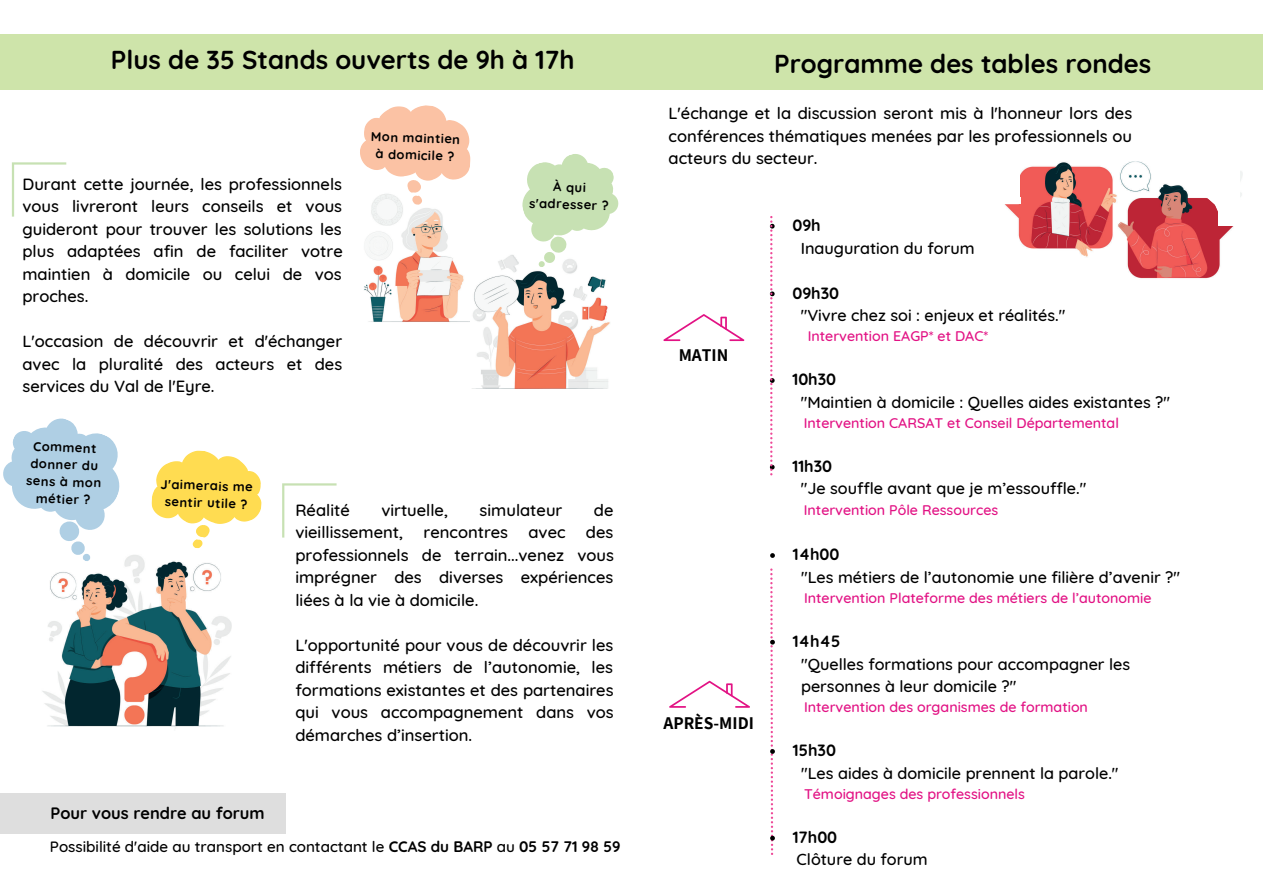
<style>
.page{position:relative;width:1263px;height:894px;background:#fff}
.page>*{position:absolute;margin:0;border:0;box-sizing:border-box;transform-origin:0 0}
.t1{font:700 25.8px "Quicksand";color:#000}
.t2{font:700 17.55px "Assistant";color:#000}
.t3{font:500 16.5px/22.5px "Quicksand";color:#000;text-align:justify}
.t4{font:700 16.5px "Quicksand";color:#000}
.t5{font:500 16.2px/22.5px "Quicksand";color:#000}
.t6{font:700 16.2px "Quicksand";color:#000}
.t7{font:500 15.15px "Quicksand";color:#000}
.t8{font:500 14.25px "Quicksand";color:#e21284}
.t9{font:700 12.9px/17.2px "Quicksand";color:#000;text-align:center}
.s1{font-weight:700}
</style>
<div class="page">
<svg style="left:669px;top:680px;width:81px;height:27px"></svg>
<div style="left:0;top:793px;width:286px;height:40px;background:#dedede"></div>
<img style="left:42px;top:548px;width:190px;height:179px">
<svg style="left:3px;top:418px;width:134px;height:144px"></svg>
<svg style="left:151px;top:450px;width:111px;height:98px"></svg>
<svg style="left:282px;top:483px;width:55px;height:54px"></svg>
<svg style="left:12px;top:162px;width:54px;height:54px"></svg>
<img style="left:364px;top:205px;width:106px;height:117px">
<svg style="left:360px;top:105px;width:111px;height:100px"></svg>
<div style="left:463px;top:234px;width:37px;height:37px;background:#fff"></div>
<div style="left:447px;top:195px;width:49px;height:38px;background:#fff"></div>
<img style="left:473px;top:255px;width:137px;height:133px">
<svg style="left:512px;top:154px;width:107px;height:114px"></svg>
<svg style="left:770px;top:553px;width:5px;height:4px"></svg>
<svg style="left:770px;top:568px;width:5px;height:286px"></svg>
<div style="left:0;top:34px;width:1263px;height:55px;background:#cee4aa"></div>
<img style="left:1004px;top:161px;width:239px;height:118px">
<div style="left:1035px;top:258px;width:65px;height:25px;background:#fff"></div>
<div style="left:1151px;top:148px;width:66px;height:25px;background:#fff"></div>
<div style="left:1218px;top:167px;width:22px;height:58px;background:#fff"></div>
<svg style="left:1205px;top:188px;width:13px;height:27px"></svg>
<div style="left:987px;top:142px;width:33px;height:61px;background:#fff"></div>
<svg style="left:1020px;top:161px;width:6px;height:22px"></svg>
<div style="left:982px;top:197px;width:38px;height:7px;background:#fff"></div>
<svg style="left:663px;top:314px;width:81px;height:27px"></svg>
<svg style="left:770px;top:216px;width:5px;height:259px"></svg>
<h1 class="t1" style="left:111px;top:43px;width:465px">Plus de 35 Stands ouverts de 9h à 17h</h1>
<p class="t3" style="left:22px;top:172px;width:322px">Durant cette journée, les professionnels vous livreront leurs conseils et vous guideront pour trouver les solutions les plus adaptées afin de faciliter votre maintien à domicile ou celui de vos proches.</p>
<p class="t3" style="left:22px;top:330px;width:321px">L'occasion de découvrir et d'échanger avec la pluralité des acteurs et des services du Val de l'Eyre.</p>
<p class="t9" style="left:371px;top:127px;width:91px;rotate:2deg">Mon maintien à domicile ?</p>
<p class="t9" style="left:530px;top:177px;width:81px;rotate:2deg">À qui s'adresser ?</p>
<p class="t9" style="left:28px;top:437px;width:76px;rotate:2deg">Comment donner du sens à mon métier ?</p>
<p class="t9" style="left:161px;top:475px;width:94px;rotate:2deg">J'aimerais me sentir utile ?</p>
<p class="t3" style="left:295px;top:498px;width:320px;text-indent:299px">de vieillissement, rencontres avec des professionnels de terrain...venez vous imprégner des diverses expériences liées à la vie à domicile.</p>
<p class="t3" style="left:295px;top:633px;width:320px">L'opportunité pour vous de découvrir les différents métiers de l’autonomie, les formations existantes et des partenaires qui vous accompagnement dans vos démarches d’insertion.</p>
<p class="t3" style="left:295px;top:498px;width:56px">Réalité</p>
<p class="t3" style="left:381px;top:498px;width:68px">virtuelle,</p>
<p class="t3" style="left:480px;top:498px;width:84px">simulateur</p>
<p class="t4" style="left:51px;top:802px;width:216px">Pour vous rendre au forum</p>
<p class="t7" style="left:50px;top:837px;width:572px">Possibilité d'aide au transport en contactant le <span class="s1">CCAS du BARP</span> au <span class="s1">05 57 71 98 59</span></p>
<h1 class="t1" style="left:774px;top:47px;width:379px">Programme des tables rondes</h1>
<p class="t3" style="left:668px;top:102px;width:465px">L'échange et la discussion seront mis à l'honneur lors des conférences thématiques menées par les professionnels ou acteurs du secteur.</p>
<p class="t6" style="left:792px;top:215px;width:30px">09h</p>
<p class="t5" style="left:801px;top:236px;width:175px">Inauguration du forum</p>
<p class="t6" style="left:792px;top:282px;width:48px">09h30</p>
<p class="t2" style="left:679px;top:343px;width:51px">MATIN</p>
<p class="t2" style="left:663px;top:710px;width:92px">APRÈS-MIDI</p>
<p class="t5" style="left:801px;top:304px;width:266px">"Vivre chez soi : enjeux et réalités."</p>
<p class="t8" style="left:808px;top:327px;width:182px">Intervention EAGP* et DAC*</p>
<p class="t6" style="left:792px;top:369px;width:45px">10h30</p>
<p class="t5" style="left:801px;top:390px;width:371px">"Maintien à domicile : Quelles aides existantes ?"</p>
<p class="t8" style="left:804px;top:413px;width:317px">Intervention CARSAT et Conseil Départemental</p>
<p class="t6" style="left:792px;top:455px;width:41px">11h30</p>
<p class="t5" style="left:801px;top:477px;width:287px">"Je souffle avant que je m’essouffle."</p>
<p class="t8" style="left:804px;top:500px;width:196px">Intervention Pôle Ressources</p>
<p class="t6" style="left:793px;top:544px;width:48px">14h00</p>
<p class="t5" style="left:801px;top:565px;width:381px">"Les métiers de l’autonomie une filière d’avenir ?"</p>
<p class="t8" style="left:804px;top:588px;width:349px">Intervention Plateforme des métiers de l’autonomie</p>
<p class="t6" style="left:793px;top:630px;width:49px">14h45</p>
<p class="t5" style="left:801px;top:652px;width:331px">"Quelles formations pour accompagner les personnes à leur domicile ?"</p>
<p class="t8" style="left:804px;top:697px;width:285px">Intervention des organismes de formation</p>
<p class="t6" style="left:793px;top:739px;width:45px">15h30</p>
<p class="t5" style="left:801px;top:761px;width:319px">"Les aides à domicile prennent la parole."</p>
<p class="t8" style="left:804px;top:784px;width:222px">Témoignages des professionnels</p>
<p class="t6" style="left:793px;top:826px;width:46px">17h00</p>
<p class="t5" style="left:796px;top:847px;width:133px">Clôture du forum</p>
</div>
